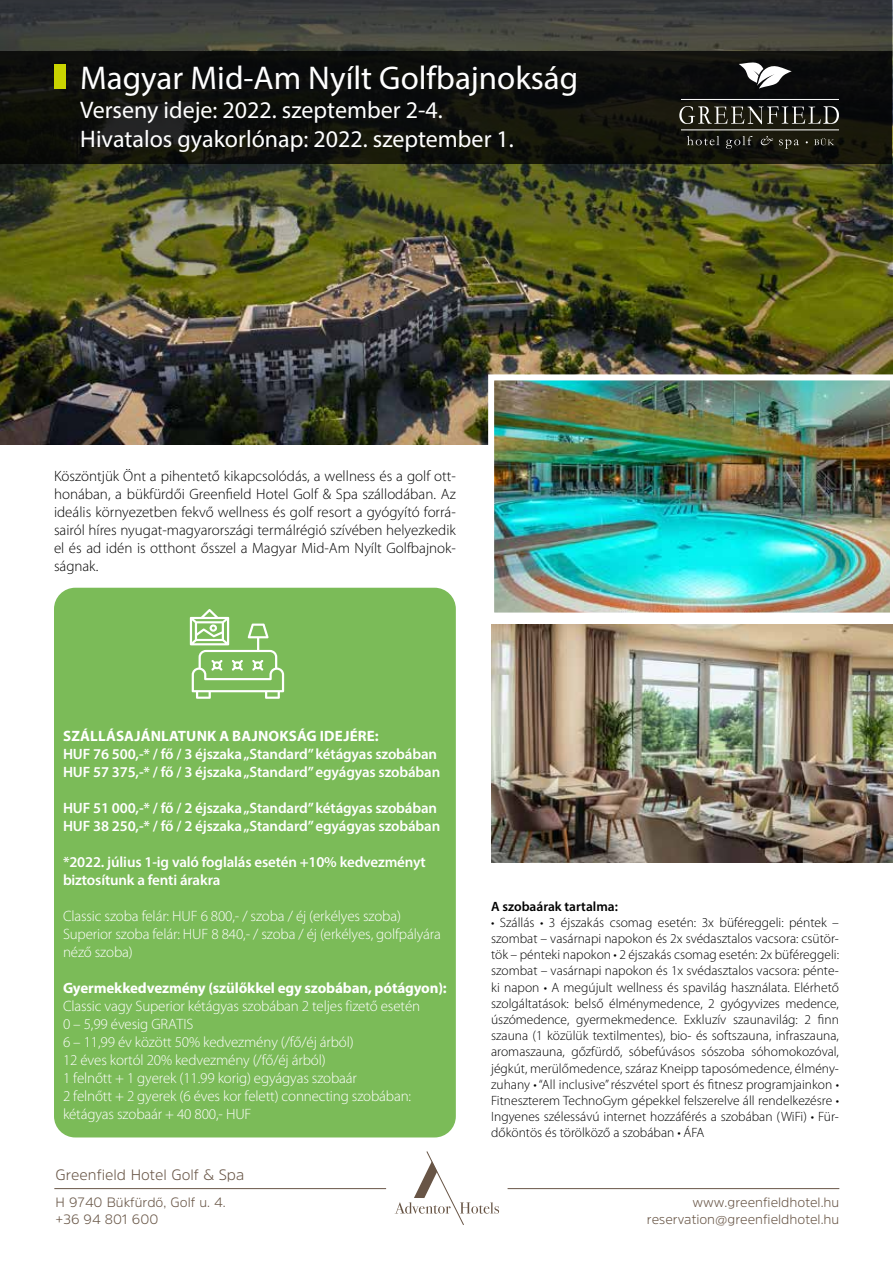
<style>
.page{position:relative;width:893px;height:1263px;background:#fff}
.page>*{position:absolute;margin:0;border:0;box-sizing:border-box;transform-origin:0 0}
.t1{font:33px "Myriad Pro";color:#fff}
.t2{font:24px/28.8px "Myriad Pro";color:#fff}
.t3{font:300 15px/18px "Myriad Pro";letter-spacing:-.01em;color:#fff}
.t4{font:300 15px/18px "Myriad Pro";color:#000;text-align:justify}
.t5{font:600 15px/18px "Myriad Pro";letter-spacing:-.01em;color:#fff}
.t6{font:700 15px "Myriad Pro";letter-spacing:-.01em;color:#fff}
.t7{font:700 15px "Myriad Pro";letter-spacing:.01em;color:#fff}
.t8{font:300 15px "Amsi Pro";color:#685546}
.t9{font:300 13.5px/16.2px "Myriad Pro";color:#000;text-align:justify}
.t10{font:300 13.5px/16.2px "Amsi Pro";color:#685546}
.t11{font:600 13.5px "Myriad Pro";color:#000}
</style>
<div class="page">
<img style="left:0;top:0;width:893px;height:444px">
<img style="left:0;top:0;width:892px;height:308px">
<div style="left:54px;top:588px;width:402px;height:549px;background:#7bbb58;border-radius:21px"></div>
<svg style="left:0;top:51px;width:892px;height:112px;background:#10110c"></svg>
<div style="left:54px;top:64px;width:11px;height:25px;background:#cad400"></div>
<svg style="left:679px;top:106px;width:160px;height:18px;background:#46463f"></svg>
<svg style="left:687px;top:136px;width:32px;height:9px"></svg>
<svg style="left:726px;top:136px;width:26px;height:13px"></svg>
<svg style="left:761px;top:136px;width:12px;height:9px"></svg>
<svg style="left:779px;top:139px;width:20px;height:10px"></svg>
<svg style="left:814px;top:138px;width:20px;height:7px"></svg>
<hr style="left:681px;top:99px;width:158px;height:1px;background:#fff">
<hr style="left:681px;top:130px;width:158px;height:1px;background:#fff">
<svg style="left:739px;top:59px;width:53px;height:30px"></svg>
<svg style="left:190px;top:609px;width:94px;height:90px"></svg>
<img style="left:491px;top:625px;width:402px;height:238px">
<img style="left:488px;top:374px;width:405px;height:239px">
<hr style="left:54px;top:1188px;width:332px;height:1px;background:#685546">
<hr style="left:508px;top:1188px;width:331px;height:1px;background:#685546">
<svg style="left:395px;top:1151px;width:104px;height:74px"></svg>
<h1 class="t1" style="left:80px;top:58px;width:500px">Magyar Mid-Am Nyílt Golfbajnokság</h1>
<h2 class="t2" style="left:80px;top:95px;width:435px">Verseny ideje: 2022. szeptember 2-4.<br>Hivatalos gyakorlónap: 2022. szeptember 1.</h2>
<p class="t4" style="left:54px;top:467px;width:403px">Köszöntjük Önt a pihentető kikapcsolódás, a wellness és a golf ott&shy;honában, a bükfürdői Greenfield Hotel Golf &amp; Spa szállodában. Az ideális környezetben fekvő wellness és golf resort a gyógyító forrá&shy;sairól híres nyugat-magyarországi termálrégió szívében helyezkedik el és ad idén is otthont ősszel a Magyar Mid-Am Nyílt Golfbajnok&shy;ságnak.</p>
<p class="t7" style="left:63px;top:727px;width:317px">SZÁLLÁSAJÁNLATUNK A BAJNOKSÁG IDEJÉRE:</p>
<p class="t5" style="left:63px;top:745px;width:379px">HUF 76 500,-* / fő / 3 éjszaka „Standard” kétágyas szobában<br>HUF 57 375,-* / fő / 3 éjszaka „Standard” egyágyas szobában</p>
<p class="t5" style="left:63px;top:799px;width:379px">HUF 51 000,-* / fő / 2 éjszaka „Standard” kétágyas szobában<br>HUF 38 250,-* / fő / 2 éjszaka „Standard” egyágyas szobában</p>
<p class="t5" style="left:63px;top:853px;width:364px">*2022. július 1-ig való foglalás esetén +10% kedvezményt biztosítunk a fenti árakra</p>
<p class="t3" style="left:63px;top:907px;width:379px">Classic szoba felár: HUF 6 800,- / szoba / éj (erkélyes szoba)<br>Superior szoba felár: HUF 8 840,- / szoba / éj (erkélyes, golfpályára néző szoba)</p>
<p class="t6" style="left:63px;top:979px;width:385px">Gyermekkedvezmény (szülőkkel egy szobában, pótágyon):</p>
<p class="t3" style="left:63px;top:997px;width:359px">Classic vagy Superior kétágyas szobában 2 teljes fizető esetén 0 – 5,99 évesig GRATIS<br>6 – 11,99 év között 50% kedvezmény (/fő/éj árból)<br>12 éves kortól 20% kedvezmény (/fő/éj árból)<br>1 felnőtt + 1 gyerek (11.99 korig) egyágyas szobaár<br>2 felnőtt + 2 gyerek (6 éves kor felett) connecting szobában: kétágyas szobaár + 40 800,- HUF</p>
<p class="t8" style="left:56px;top:1164px;width:190px">Greenfield Hotel Golf &amp; Spa</p>
<p class="t10" style="left:56px;top:1194px;width:172px">H 9740 Bükfürdő, Golf u. 4. +36 94 801 600</p>
<p class="t11" style="left:491px;top:897px;width:128px">A szobaárak tartalma:</p>
<p class="t9" style="left:491px;top:914px;width:349px">• Szállás • 3 éjszakás csomag esetén: 3x büféreggeli: péntek – szombat – vasárnapi napokon és 2x svédasztalos vacsora: csütör&shy;tök – pénteki napokon • 2 éjszakás csomag esetén: 2x büféreggeli: szombat – vasárnapi napokon és 1x svédasztalos vacsora: pénte&shy;ki napon • A megújult wellness és spavilág használata. Elérhető szolgáltatások: belső élménymedence, 2 gyógyvizes medence, úszómedence, gyermekmedence. Exkluzív szaunavilág: 2 finn szauna (1 közülük textilmentes), bio- és softszauna, infraszauna, aromaszauna, gőzfürdő, sóbefúvásos sószoba sóhomokozóval, jégkút, merülőmedence, száraz Kneipp taposómedence, élmény&shy;zuhany • “All inclusive” részvétel sport és fitnesz programjainkon • Fitneszterem TechnoGym gépekkel felszerelve áll rendelkezésre • Ingyenes szélessávú internet hozzáférés a szobában (WiFi) • Für&shy;dőköntös és törölköző a szobában • ÁFA</p>
<p class="t10" style="left:647px;top:1194px;width:194px;text-align:right">www.greenfieldhotel.hu reservation@greenfieldhotel.hu</p>
</div>
